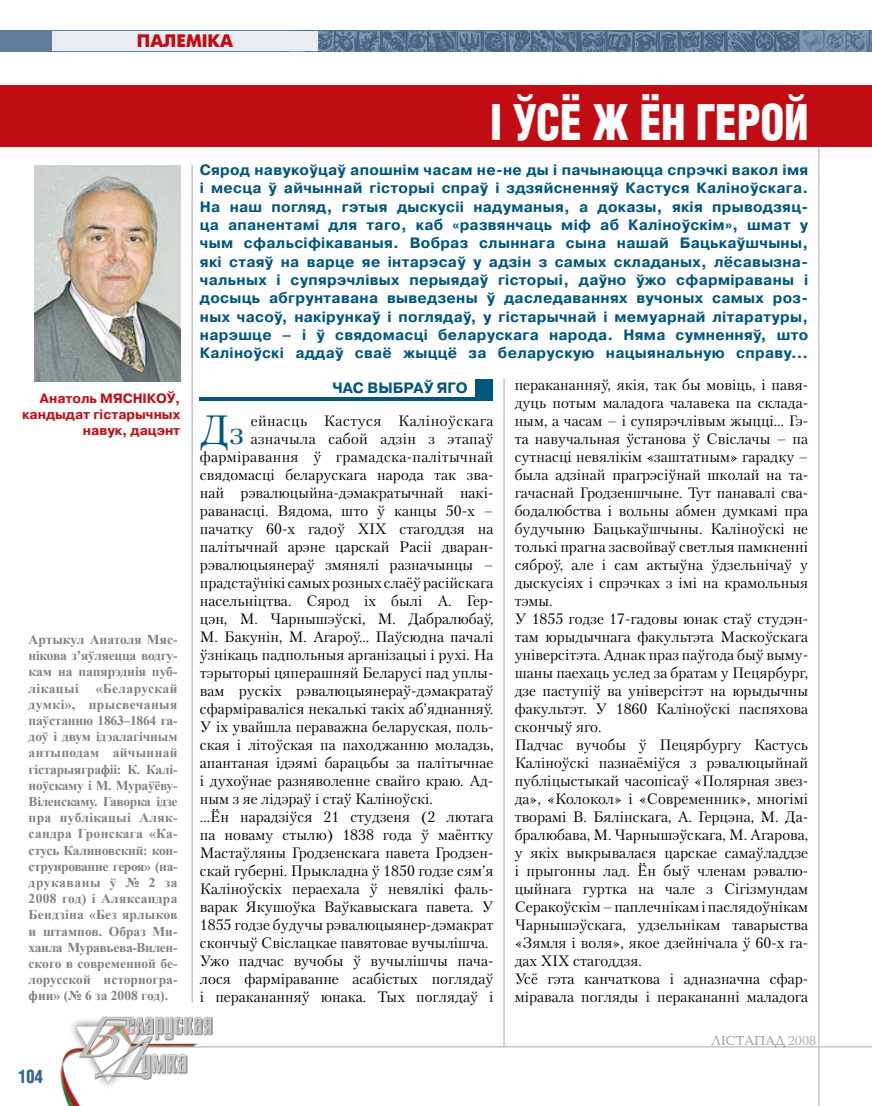
<style>
.page{position:relative;width:872px;height:1106px;background:#fff}
.page>*{position:absolute;margin:0;border:0;box-sizing:border-box;transform-origin:0 0}
.t1{font:700 47.85px "AG Letterica Cond L";color:#fff;scale:.9 1}
.t2{font:40.65px "Petersburg C";color:#00567b}
.t3{font:18px "Futuris Extra C";color:#c10c13}
.t4{font:700 18px "AG Letterica Cond L";color:#386688;scale:.9 1}
.t5{font:15px/18px "Petersburg C";color:#000}
.t6{font:700 15px/18.3px "Pragmatica C";letter-spacing:.02em;color:#00567b;text-align:justify}
.t7{font:15px "Petersburg C";letter-spacing:.02em;color:#000}
.t8{font:15px "Petersburg C";letter-spacing:.03em;color:#000}
.t9{font:700 15px "Pragmatica C";color:#00567b}
.t10{font:700 13.5px/16.2px "Times New Roman";color:#818084;text-align:justify}
.t11{font:700 13.5px/16.2px "Pragmatica C";color:#c10c13;text-align:right}
.t12{font:13.5px "Baltica C";color:#97979b}
.s1{font-size:32.55px}
.s2{color:#aeafb2}
</style>
<div class="page">
<img style="left:285px;top:30px;width:587px;height:1px">
<svg style="left:0;top:31px;width:871px;height:21px"></svg>
<div style="left:52px;top:31px;width:266px;height:20px;background:#e9ecf1"></div>
<hr style="left:146px;top:1046px;width:726px;height:1px;background:#c3c5c7">
<img style="left:60px;top:1002px;width:170px;height:104px">
<svg style="left:871px;top:31px;width:1px;height:21px"></svg>
<hr style="left:818px;top:135px;width:1px;height:971px;background:#c3c5c7">
<hr style="left:503px;top:378px;width:2px;height:668px;background:#c3c5c7">
<hr style="left:191px;top:165px;width:2px;height:837px;background:#c3c5c7">
<div style="left:0;top:85px;width:872px;height:61px;background:#c10c13"></div>
<img style="left:35px;top:166px;width:146px;height:216px">
<div style="left:475px;top:379px;width:18px;height:21px;background:#00567b"></div>
<hr style="left:200px;top:398px;width:293px;height:2px;background:#00567b">
<p class="t3" style="left:137px;top:31px;width:98px">ПАЛЕМІКА</p>
<p class="t11" style="left:22px;top:390px;width:160px">Анатоль Мясн ікоў, кандыдат гістарычных навук, дацэнт</p>
<p class="t10" style="left:29px;top:631px;width:150px">Артыкул Анатоля Мяс&shy;нікова з’яўляецца водгу&shy;кам на папярэднія пуб&shy;лікацыі «Беларускай думкі», прысвечаныя паўстанню 1863–1864 га&shy;доў і двум ідэалагічным антыподам айчыннай гістарыяграфіі: К. Калі&shy;ноўскаму і М. Мураўёву-Віленскаму. Гаворка ідзе пра публікацыі Аляк&shy;сандра Гронскага «Ка&shy;стусь Калиновский: кон&shy;струирование героя» (на&shy;друкаваны ў № 2 за 2008 год) і Аляксандра Бендзіна «Без ярлыков и штампов. Образ Ми&shy;хаила Муравьева-Вилен&shy;ского в современной бе&shy;лорусской историогра&shy;фии» (№ 6 за 2008 год).</p>
<p class="t4" style="left:18px;top:1065px;width:29px">104</p>
<h1 class="t1" style="left:490px;top:94px;width:355px">І ўсё ж ён герой</h1>
<p class="t6" style="left:200px;top:161px;width:610px">Сярод навукоўцаў апошнім часам не-не ды і пачынаюцца спрэчкі вакол імя і месца ў айчыннай гісторыі спраў і здзяйсненняў Кастуся Каліноўскага.<br>На наш погляд, гэтыя дыскусіі надуманыя, а доказы, якія прыводзяц&shy;ца апанентамі для таго, каб «развянчаць міф аб Каліноўскім», шмат у чым сфальсіфікаваныя. Вобраз слыннага сына нашай Бацькаўшчыны, які стаяў на варце яе інтарэсаў у адзін з самых складаных, лёсавызна&shy;чальных і супярэчлівых перыядаў гісторыі, даўно ўжо сфарміраваны і досыць абгрунтавана выведзены ў даследаваннях вучоных самых роз&shy;ных часоў, накірункаў і поглядаў, у гістарычнай і мемуарнай літаратуры, нарэшце – і ў свядомасці беларускага народа. Няма сумненняў, што Каліноўскі аддаў сваё жыццё за беларускую нацыянальную справу…</p>
<p class="t9" style="left:332px;top:379px;width:137px">Час выбраў яго</p>
<h2 class="t2" style="left:200px;top:405px;width:46px">Д<span class="s1">з</span></h2>
<p class="t8" style="left:251px;top:411px;width:244px">ейнасць Кастуся Каліноўскага</p>
<p class="t7" style="left:251px;top:429px;width:244px">азначыла сабой адзін з этапаў</p>
<p class="t7" style="left:200px;top:447px;width:295px">фарміравання ў грамадска-палітычнай</p>
<p class="t5" style="left:200px;top:465px;width:295px">свядомасці беларускага народа так зва-</p>
<p class="t5" style="left:200px;top:483px;width:295px">най рэвалюцыйна-дэмакратычнай накі-</p>
<p class="t5" style="left:200px;top:501px;width:295px">раванасці. Вядома, што ў канцы 50-х –</p>
<p class="t5" style="left:200px;top:519px;width:295px">пачатку 60-х гадоў XIX стагоддзя на</p>
<p class="t5" style="left:200px;top:537px;width:295px">палітычнай арэне царскай Расіі дваран-</p>
<p class="t5" style="left:200px;top:555px;width:295px">рэвалюцыянераў змянялі разначынцы –</p>
<p class="t5" style="left:200px;top:573px;width:295px">прадстаўнікі самых розных слаёў расійскага</p>
<p class="t5" style="left:200px;top:591px;width:295px">насельніцтва. Сярод іх былі А. Гер-</p>
<p class="t5" style="left:200px;top:609px;width:295px">цэн, М. Чарнышэўскі, М. Дабралюбаў,</p>
<p class="t5" style="left:200px;top:627px;width:295px">М. Бакунін, М. Агароў… Паўсюдна пачалі</p>
<p class="t5" style="left:200px;top:645px;width:295px">ўзнікаць падпольныя арганізацыі і рухі. На</p>
<p class="t5" style="left:200px;top:663px;width:295px">тэрыторыі цяперашняй Беларусі пад уплы-</p>
<p class="t5" style="left:200px;top:681px;width:295px">вам рускіх рэвалюцыянераў-дэмакратаў</p>
<p class="t5" style="left:200px;top:699px;width:295px">сфарміраваліся некалькі такіх аб’яднанняў.</p>
<p class="t5" style="left:200px;top:717px;width:295px">У іх увайшла пераважна беларуская, поль-</p>
<p class="t5" style="left:200px;top:735px;width:295px">ская і літоўская па паходжанню моладзь,</p>
<p class="t5" style="left:200px;top:753px;width:295px">апантаная ідэямі барацьбы за палітычнае</p>
<p class="t5" style="left:200px;top:771px;width:295px">і духоўнае разняволенне свайго краю. Ад-</p>
<p class="t5" style="left:200px;top:789px;width:235px">ным з яе лідэраў і стаў Каліноўскі.</p>
<p class="t5" style="left:200px;top:807px;width:295px">...Ён нарадзіўся 21 студзеня (2 лютага</p>
<p class="t5" style="left:200px;top:825px;width:295px">па новаму стылю) 1838 года ў маёнтку</p>
<p class="t5" style="left:200px;top:843px;width:295px">Мастаўляны Гродзенскага павета Гродзен-</p>
<p class="t5" style="left:200px;top:861px;width:295px">скай губерні. Прыкладна ў 1850 годзе сям’я</p>
<p class="t5" style="left:200px;top:879px;width:295px">Каліноўскіх пераехала ў невялікі фаль-</p>
<p class="t5" style="left:200px;top:897px;width:295px">варак Якушоўка Ваўкавыскага павета. У</p>
<p class="t5" style="left:200px;top:915px;width:295px">1855 годзе будучы рэвалюцыянер-дэмакрат</p>
<p class="t5" style="left:200px;top:933px;width:290px">скончыў Свіслацкае павятовае вучылішча.</p>
<p class="t5" style="left:200px;top:951px;width:295px">Ужо падчас вучобы ў вучылішчы пача-</p>
<p class="t5" style="left:200px;top:969px;width:295px">лося фарміраванне асабістых поглядаў</p>
<p class="t5" style="left:200px;top:987px;width:295px">і перакананняў юнака. Тых поглядаў і</p>
<p class="t5" style="left:514px;top:375px;width:295px">перакананняў, якія, так бы мовіць, і павя&shy;дуць потым маладога чалавека па склада&shy;ным, а часам – і супярэчлівым жыцці… Гэ&shy;та навучальная ўстанова ў Свіслачы – па сутнасці невялікім «заштатным» гарадку – была адзінай прагрэсіўнай школай на та&shy;гачаснай Гродзеншчыне. Тут панавалі сва&shy;бодалюбства і вольны абмен думкамі пра будучыню Бацькаўшчыны. Каліноўскі не толькі прагна засвойваў светлыя памкненні сяброў, але і сам актыўна ўдзельнічаў у дыскусіях і спрэчках з імі на крамольныя тэмы.<br>У 1855 годзе 17-гадовы юнак стаў студэн&shy;там юрыдычнага факультэта Маскоўскага універсітэта. Аднак праз паўгода быў выму&shy;шаны паехаць услед за братам у Пецярбург, дзе паступіў ва універсітэт на юрыдычны факультэт. У 1860 Каліноўскі паспяхова скончыў яго.<br>Падчас вучобы ў Пецярбургу Кастусь Каліноўскі пазнаёміўся з рэвалюцыйнай публіцыстыкай часопісаў «Полярная звез&shy;да», «Колокол» і «Современник», многімі творамі В. Бялінскага, А. Герцэна, М. Да&shy;бралюбава, М. Чарнышэўскага, М. Агарова, у якіх выкрывалася царскае самаўладдзе і прыгонны лад. Ён быў членам рэвалю&shy;цыйнага гуртка на чале з Сігізмундам Серакоўскім – паплечнікам і паслядоўнікам Чарнышэўскага, удзельнікам таварыства «Зямля і воля», якое дзейнічала ў 60-х га&shy;дах XIX стагоддзя.<br>Усё гэта канчаткова і адназначна сфар&shy;міравала погляды і перакананні маладога</p>
<p class="t12" style="left:711px;top:1033px;width:107px">лІстапад <span class="s2">2008</span></p>
</div>
